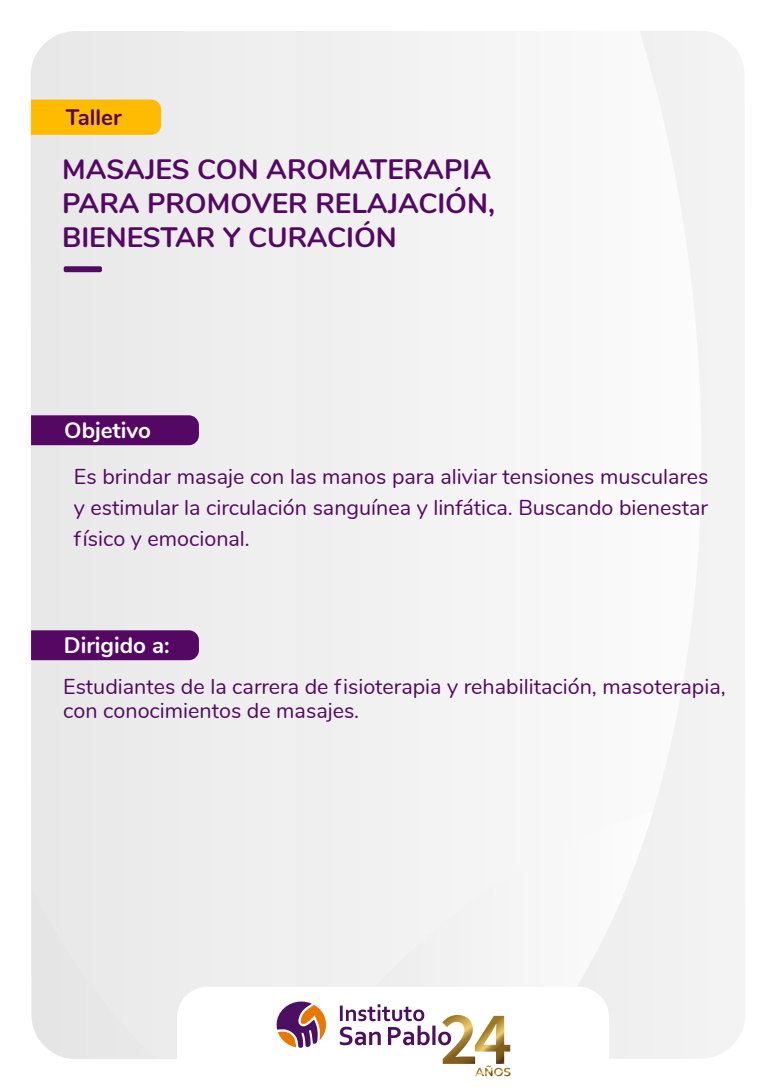
<style>
.page{position:relative;width:776px;height:1090px;background:#fff}
.page>*{position:absolute;margin:0;border:0;box-sizing:border-box;transform-origin:0 0}
.t1{font:700 28px/34.1px "Nunito";color:#540863}
.t2{font:700 22.4px "Nunito";color:#fff}
.t3{font:700 22.4px "Nunito";color:#540863}
.t4{font:21.5px/31.2px "Nunito";color:#540863;text-align:justify}
</style>
<div class="page">
<div style="left:296px;top:31px;width:449px;height:1028px;background:#f3f3f3"></div>
<div style="left:31px;top:31px;width:265px;height:1028px;background:#ececec"></div>
<div style="left:273px;top:811px;width:23px;height:176px;background:#f0f0f0"></div>
<svg style="left:177px;top:987px;width:432px;height:90px"></svg>
<svg style="left:277px;top:1002px;width:49px;height:46px"></svg>
<svg style="left:340px;top:1004px;width:170px;height:72px"></svg>
<div style="left:64px;top:266px;width:38px;height:6px;background:#540863;border-radius:2px"></div>
<div style="left:31px;top:100px;width:130px;height:35px;background:#fb0"></div>
<div style="left:31px;top:630px;width:168px;height:30px;background:#540863"></div>
<div style="left:31px;top:415px;width:168px;height:30px;background:#540863"></div>
<p class="t3" style="left:66px;top:101px;width:57px">Taller</p>
<h1 class="t1" style="left:62px;top:151px;width:434px">MASAJES CON AROMATERAPIA<br>PARA PROMOVER RELAJACIÓN,<br>BIENESTAR Y CURACIÓN</h1>
<p class="t2" style="left:64px;top:413px;width:88px">Objetivo</p>
<p class="t4" style="left:74px;top:460px;width:636px">Es brindar masaje con las manos para aliviar tensiones musculares y estimular la circulación sanguínea y linfática. Buscando bienestar físico y emocional.</p>
<p class="t2" style="left:64px;top:628px;width:108px">Dirigido a:</p>
<p class="t4" style="left:63px;top:674px;width:664px;line-height:23.8px">Estudiantes de la carrera de fisioterapia y rehabilitación, masoterapia, con conocimientos de masajes.</p>
</div>
